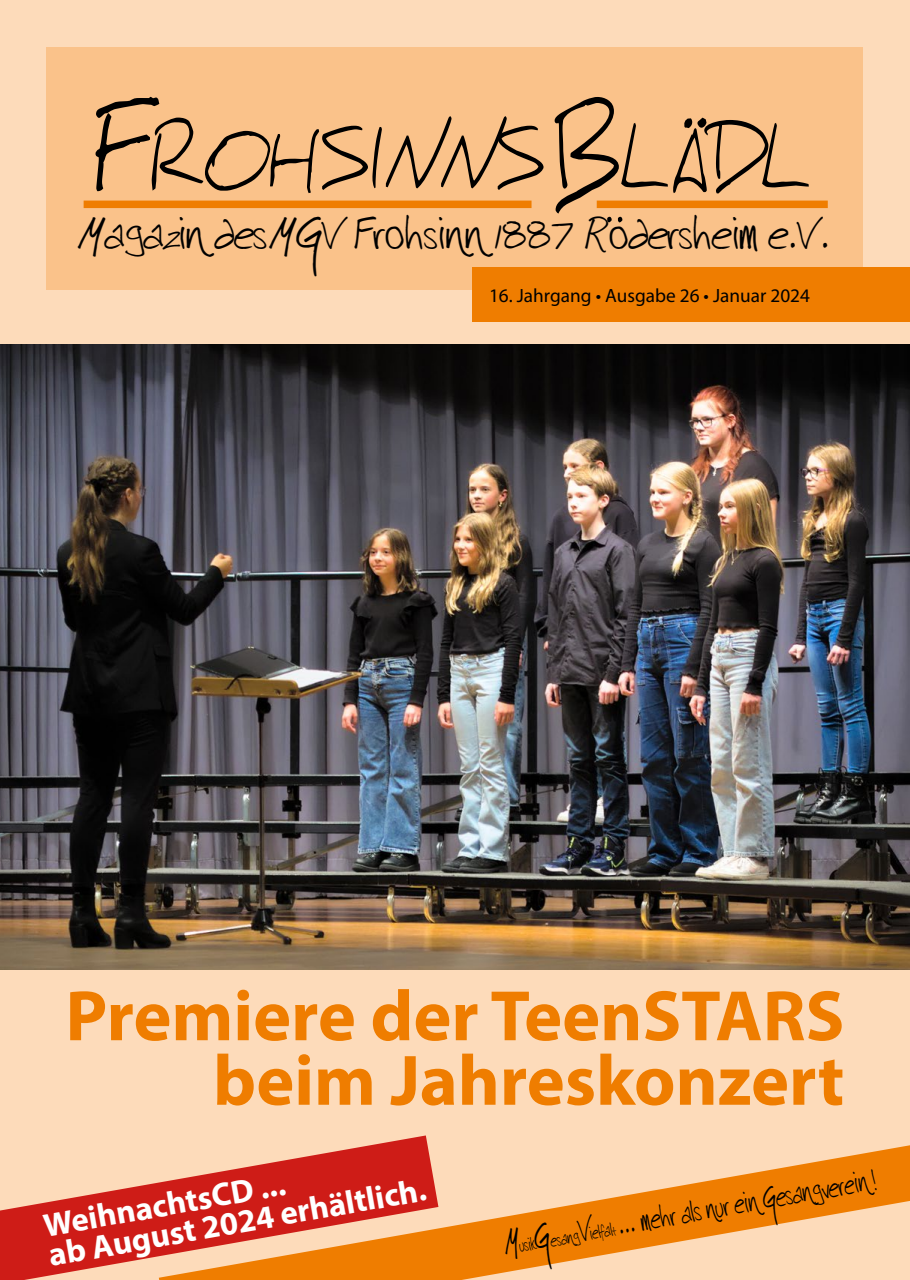
<style>
.page{position:relative;width:910px;height:1280px;background:#fddbba}
.page>*{position:absolute;margin:0;border:0;box-sizing:border-box;transform-origin:0 0}
.t1{font:82.5px "Daniel";color:#000;scale:.75 1}
.t2{font:700 72px/64.5px "Myriad Pro";color:#ef7d00;text-align:right}
.t3{font:36px "harrison";letter-spacing:-.01em;color:#000}
.t4{font:700 32.85px/30px "Myriad Pro";color:#fff}
.t5{font:24px "harrison";color:#000;scale:.75 1}
.t6{font:19.2px "Myriad Pro";color:#000}
.s1{font-size:105px}
.s2{font-family:"Daniel"}
.s3{font-size:28.5px}
.s4{font-size:15px}
</style>
<div class="page">
<img style="left:0;top:344px;width:910px;height:625px">
<div style="left:47px;top:47px;width:816px;height:243px;background:#fac28a"></div>
<div style="left:472px;top:267px;width:438px;height:55px;background:#ef7d00"></div>
<svg style="left:438px;top:1145px;width:472px;height:135px"></svg>
<div style="left:84px;top:201px;width:447px;height:7px;background:#ef7d00"></div>
<div style="left:597px;top:201px;width:231px;height:7px;background:#ef7d00"></div>
<svg style="left:607px;top:217px;width:15px;height:5px"></svg>
<svg style="left:0;top:1135px;width:438px;height:145px"></svg>
<h1 class="t1" style="left:94px;top:112px;width:959px"><span class="s1">F</span>ROHSINNS<span class="s1">B</span>LÄDL</h1>
<h3 class="t3" style="left:85px;top:215px;width:746px">Magazin des MGV Frohsinn <span class="s2">1887</span> Rodersheim e.V.</h3>
<p class="t6" style="left:489px;top:283px;width:323px">16. Jahrgang • Ausgabe 26 • Januar 2024</p>
<h2 class="t2" style="left:65px;top:981px;width:780px">Premiere der TeenSTARS beim Jahreskonzert</h2>
<h3 class="t4" style="left:41px;top:1210px;width:384px;rotate:-10deg">WeihnachtsCD ...<br>ab August 2024 erhältlich.</h3>
<p class="t5" style="left:506px;top:1232px;width:499px;rotate:-10deg"><span class="s3">M</span><span class="s4">usik</span><span class="s3">G</span><span class="s4">esang</span><span class="s3">V</span><span class="s4">ielfalt</span> <span class="s3">...</span> mehr als nur ein Gesangverein !</p>
</div>
